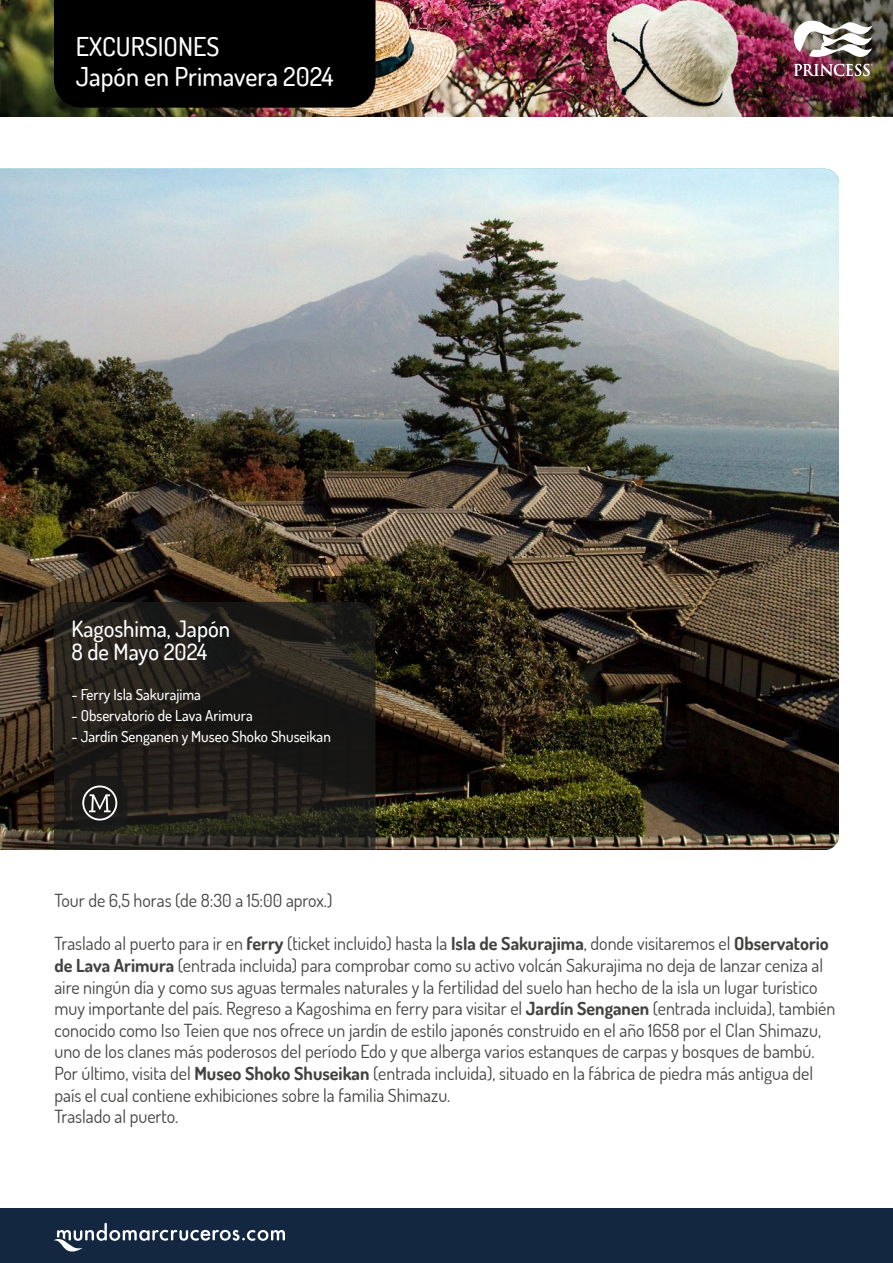
<style>
.page{position:relative;width:893px;height:1263px;background:#fff}
.page>*{position:absolute;margin:0;border:0;box-sizing:border-box;transform-origin:0 0}
.t1{font:500 25.95px/30px "Dosis";color:#fff}
.t2{font:500 22.5px/22.5px "Dosis";color:#fff}
.t3{font:18px/21.6px "Dosis";color:#424340}
.t4{font:500 15px "Dosis";color:#fff}
.s1{font-weight:700}
</style>
<div class="page">
<img style="left:0;top:169px;width:839px;height:681px">
<svg style="left:54px;top:602px;width:321px;height:248px;background:#22201b"></svg>
<div style="left:0;top:1209px;width:893px;height:54px;background:#142740"></div>
<div style="left:72px;top:776px;width:55px;height:55px;background:#191919;border-radius:18px"></div>
<svg style="left:82px;top:785px;width:35px;height:35px"></svg>
<img style="left:0;top:0;width:710px;height:116px">
<img style="left:710px;top:0;width:183px;height:116px">
<div style="left:54px;top:0;width:321px;height:108px;background:#000"></div>
<img style="left:794px;top:21px;width:79px;height:55px">
<svg style="left:54px;top:1223px;width:231px;height:29px"></svg>
<h1 class="t1" style="left:76px;top:31px;width:259px">EXCURSIONES<br>Japón en Primavera 2024</h1>
<p class="t2" style="left:71px;top:617px;width:160px">Kagoshima, Japón<br>8 de Mayo 2024</p>
<p class="t4" style="left:71px;top:684px;width:131px">- Ferry Isla Sakurajima</p>
<p class="t4" style="left:71px;top:705px;width:183px">- Observatorio de Lava Arimura</p>
<p class="t4" style="left:71px;top:726px;width:261px">- Jardín Senganen y Museo Shoko Shuseikan</p>
<p class="t3" style="left:54px;top:889px;width:279px">Tour de 6,5 horas (de 8:30 a 15:00 aprox.)</p>
<p class="t3" style="left:54px;top:932px;width:782px">Traslado al puerto para ir en <span class="s1">ferry</span> (ticket incluido) hasta la <span class="s1">Isla de Sakurajima</span>, donde visitaremos el <span class="s1">Observatorio de Lava Arimura</span> (entrada incluida) para comprobar como su activo volcán Sakurajima no deja de lanzar ceniza al aire ningún día y como sus aguas termales naturales y la fertilidad del suelo han hecho de la isla un lugar turístico muy importante del país. Regreso a Kagoshima en ferry para visitar el <span class="s1">Jardín Senganen</span> (entrada incluida), también conocido como Iso Teien que nos ofrece un jardín de estilo japonés construido en el año 1658 por el Clan Shimazu, uno de los clanes más poderosos del período Edo y que alberga varios estanques de carpas y bosques de bambú.<br>Por último, visita del <span class="s1">Museo Shoko Shuseikan</span> (entrada incluida), situado en la fábrica de piedra más antigua del país el cual contiene exhibiciones sobre la familia Shimazu.<br>Traslado al puerto.</p>
</div>
